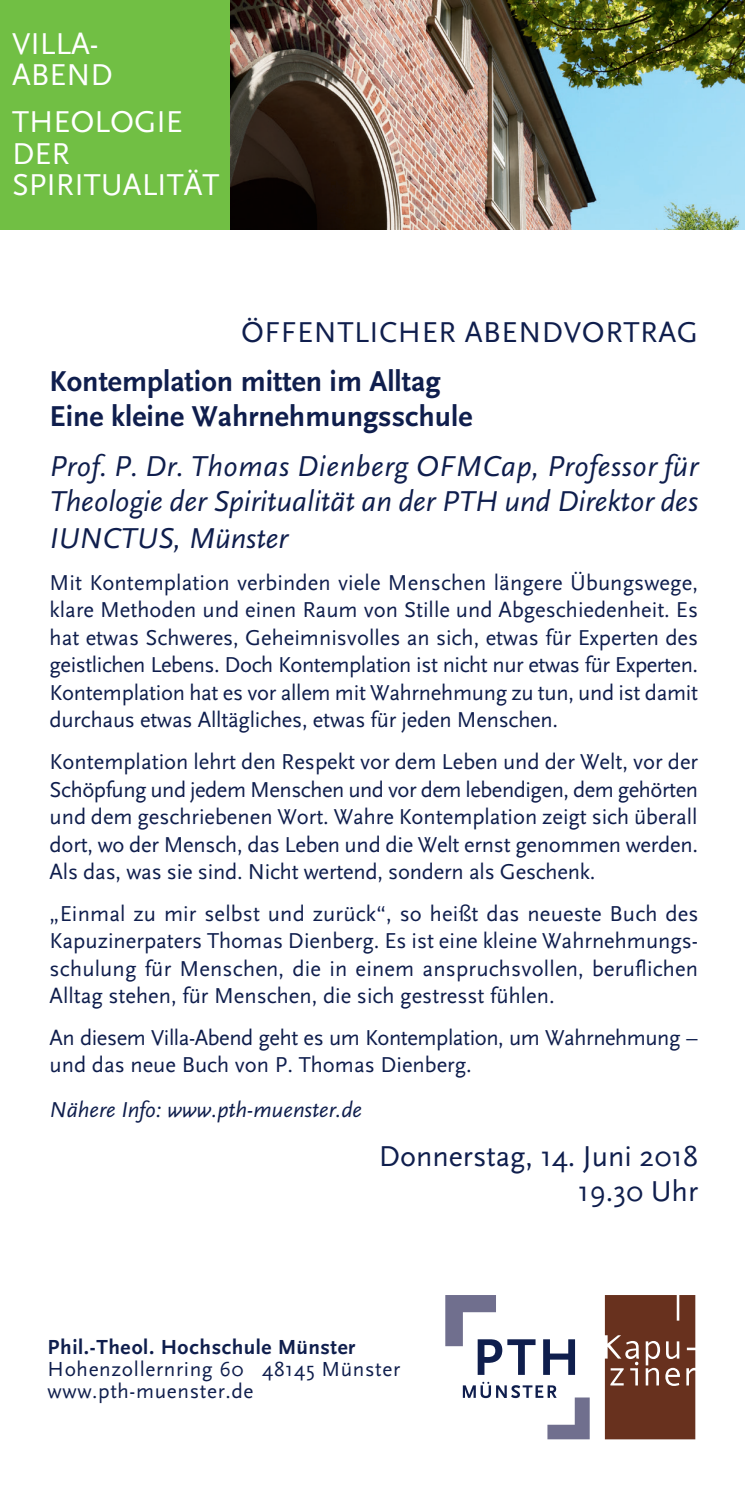
<style>
.page{position:relative;width:745px;height:1489px;background:#fff}
.page>*{position:absolute;margin:0;border:0;box-sizing:border-box;transform-origin:0 0}
.t1{font:31.5px/31.5px "Scala Sans";color:#fff}
.t2{font:italic 30px/36.2px "Scala Sans";color:#0f1e4d;text-align:justify}
.t3{font:700 30px/35px "Scala Sans";color:#0f1e4d}
.t4{font:30px/35px "Scala Sans";color:#0f1e4d;text-align:right}
.t5{font:30px "Scala Sans";letter-spacing:.02em;color:#0f1e4d}
.t6{font:22.5px/27.5px "Scala Sans";letter-spacing:-.01em;color:#0f1e4d;text-align:justify}
.t7{font:italic 22.5px "Scala Sans";color:#0f1e4d}
.t8{font:21.25px/22px "Scala Sans";letter-spacing:.03em;color:#0f1e4d}
.t9{font:700 21.25px "Scala Sans";letter-spacing:.03em;color:#0f1e4d}
</style>
<div class="page">
<img style="left:230px;top:0;width:514px;height:230px">
<div style="left:0;top:0;width:230px;height:230px;background:#71bf44"></div>
<svg style="left:445px;top:1295px;width:90px;height:79px"></svg>
<svg style="left:543px;top:1339px;width:31px;height:35px"></svg>
<svg style="left:462px;top:1381px;width:127px;height:58px"></svg>
<svg style="left:604px;top:1295px;width:90px;height:144px;background:#784736"></svg>
<h1 class="t1" style="left:12px;top:28px;width:102px">VILLA-<br>ABEND</h1>
<h1 class="t1" style="left:12px;top:107px;width:209px">THEOLOGIE<br>DER<br>SPIRITUALITÄT</h1>
<h2 class="t5" style="left:241px;top:316px;width:458px">ÖFFENTLICHER ABENDVORTRAG</h2>
<h2 class="t3" style="left:50px;top:365px;width:424px">Kontemplation mitten im Alltag<br>Eine kleine Wahrnehmungsschule</h2>
<h2 class="t2" style="left:50px;top:448px;width:649px">Prof. P. Dr. Thomas Dienberg OFMCap, Professor für Theologie der Spiritualität an der PTH und Direktor des IUNCTUS, Münster</h2>
<p class="t6" style="left:50px;top:569px;width:649px">Mit Kontemplation verbinden viele Menschen längere Übungswege, klare Methoden und einen Raum von Stille und Abgeschiedenheit. Es hat etwas Schweres, Geheimnisvolles an sich, etwas für Experten des geistlichen Lebens. Doch Kontemplation ist nicht nur etwas für Experten.<br>Kontemplation hat es vor allem mit Wahrnehmung zu tun, und ist damit durchaus etwas Alltägliches, etwas für jeden Menschen.</p>
<p class="t6" style="left:50px;top:748px;width:649px">Kontemplation lehrt den Respekt vor dem Leben und der Welt, vor der Schöpfung und jedem Menschen und vor dem lebendigen, dem gehörten und dem geschriebenen Wort. Wahre Kontemplation zeigt sich überall dort, wo der Mensch, das Leben und die Welt ernst genommen werden.<br>Als das, was sie sind. Nicht wertend, sondern als Geschenk.</p>
<p class="t6" style="left:50px;top:900px;width:650px">„Einmal zu mir selbst und zurück“, so heißt das neueste Buch des Kapuzinerpaters Thomas Dienberg. Es ist eine kleine Wahrnehmungs&shy;schulung für Menschen, die in einem anspruchsvollen, beruflichen Alltag stehen, für Menschen, die sich gestresst fühlen.</p>
<p class="t6" style="left:50px;top:1024px;width:649px">An diesem Villa-Abend geht es um Kontemplation, um Wahrnehmung – und das neue Buch von P. Thomas Dienberg.</p>
<p class="t7" style="left:50px;top:1097px;width:314px">Nähere Info: www.pth-muenster.de</p>
<h2 class="t4" style="left:378px;top:1139px;width:321px">Donnerstag, 14. Juni 2018<br>19.30 Uhr</h2>
<p class="t9" style="left:48px;top:1334px;width:309px">Phil.-Theol. Hochschule Münster</p>
<p class="t8" style="left:48px;top:1357px;width:354px">Hohenzollernring 60 48145 Münster www.pth-muenster.de</p>
</div>
